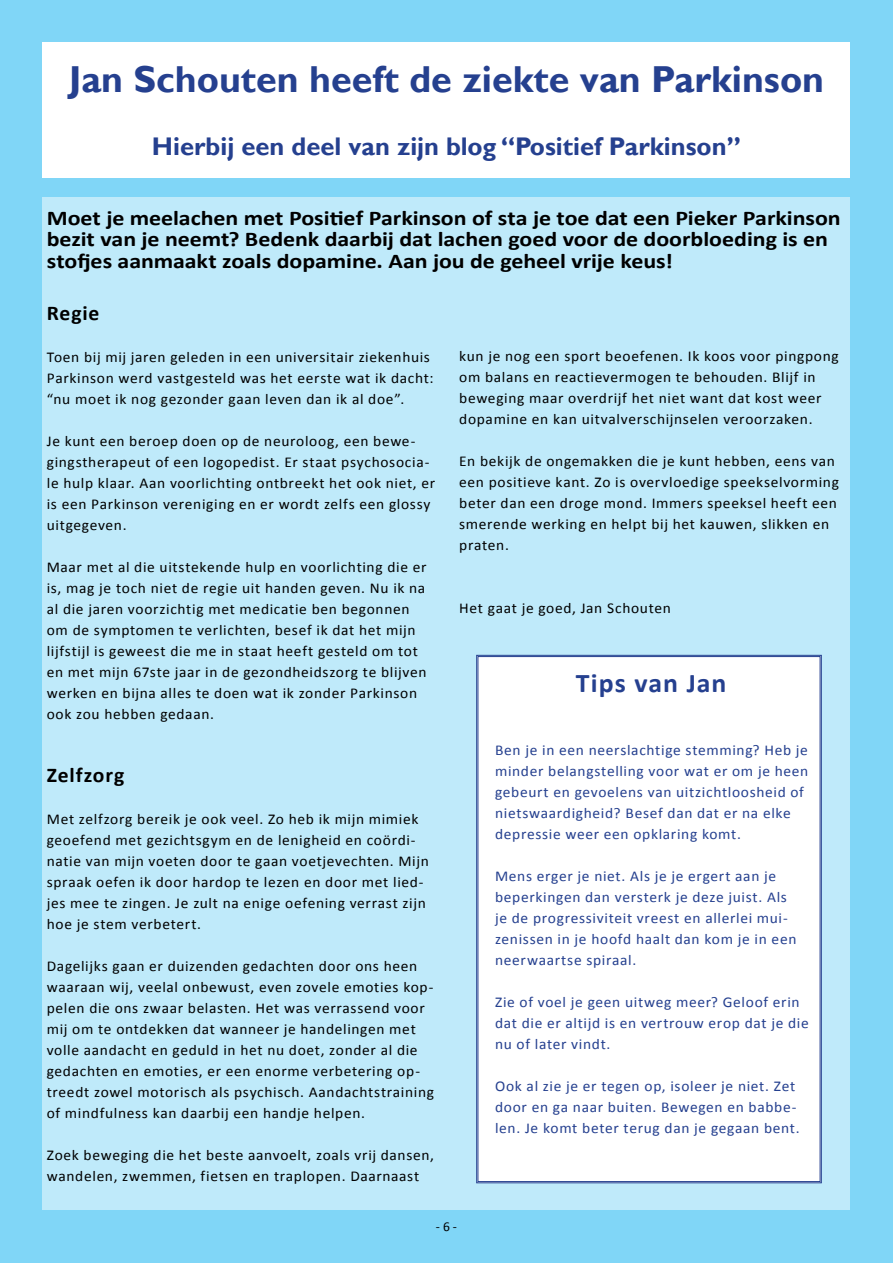
<style>
.page{position:relative;width:893px;height:1263px;background:#80d6f7}
.page>*{position:absolute;margin:0;border:0;box-sizing:border-box;transform-origin:0 0}
.t1{font:700 37.5px "Gill Sans";color:#25408f}
.t2{font:700 27px "Calibri";letter-spacing:.035em;color:#25408f}
.t3{font:700 25.5px "Gill Sans";color:#25408f}
.t4{font:700 21px/21px "Calibri";letter-spacing:-.005em;color:#000;scale:1.14 1}
.t5{font:700 21px "Calibri";letter-spacing:.04em;color:#000}
.t6{font:700 21px "Calibri";letter-spacing:-.005em;color:#000}
.t7{font:15px/21px "Calibri";letter-spacing:.04em;color:#000}
.t8{font:15px/21px "Calibri";letter-spacing:.04em;color:#25408f}
.t9{font:13.5px "Calibri";color:#000}
</style>
<div class="page">
<div style="left:43px;top:198px;width:807px;height:1012px;background:#bfeafa"></div>
<div style="left:43px;top:43px;width:807px;height:135px;background:#fff"></div>
<div style="left:476px;top:655px;width:346px;height:528px;background:#fff"></div>
<h1 class="t1" style="left:69px;top:57px;width:757px">Jan Schouten heeft de ziekte van Parkinson</h1>
<h3 class="t3" style="left:152px;top:131px;width:590px">Hierbij een deel van zijn blog “Positief Parkinson”</h3>
<h3 class="t4" style="left:47px;top:208px;width:698px">Moet je meelachen met Positief Parkinson of sta je toe dat een Pieker Parkinson bezit van je neemt? Bedenk daarbij dat lachen goed voor de doorbloeding is en stofjes aanmaakt zoals dopamine. Aan jou de geheel vrije keus!</h3>
<h3 class="t6" style="left:47px;top:299px;width:54px">Regie</h3>
<p class="t7" style="left:47px;top:346px;width:388px">Toen bij mij jaren geleden in een universitair ziekenhuis<br>Parkinson werd vastgesteld was het eerste wat ik dacht: “nu moet ik nog gezonder gaan leven dan ik al doe”.</p>
<p class="t7" style="left:47px;top:430px;width:390px">Je kunt een beroep doen op de neuroloog, een bewe&shy;gingstherapeut of een logopedist. Er staat psychosocia&shy;le hulp klaar. Aan voorlichting ontbreekt het ook niet, er is een Parkinson vereniging en er wordt zelfs een glossy uitgegeven.</p>
<p class="t7" style="left:47px;top:556px;width:381px">Maar met al die uitstekende hulp en voorlichting die er is, mag je toch niet de regie uit handen geven. Nu ik na al die jaren voorzichtig met medicatie ben begonnen om de symptomen te verlichten, besef ik dat het mijn lijfstijl is geweest die me in staat heeft gesteld om tot en met mijn 67ste jaar in de gezondheidszorg te blijven werken en bijna alles te doen wat ik zonder Parkinson ook zou hebben gedaan.</p>
<p class="t7" style="left:459px;top:346px;width:381px">kun je nog een sport beoefenen. Ik koos voor pingpong om balans en reactievermogen te behouden. Blijf in beweging maar overdrijf het niet want dat kost weer dopamine en kan uitvalverschijnselen veroorzaken.</p>
<p class="t7" style="left:459px;top:451px;width:381px">En bekijk de ongemakken die je kunt hebben, eens van een positieve kant. Zo is overvloedige speekselvorming beter dan een droge mond. Immers speeksel heeft een smerende werking en helpt bij het kauwen, slikken en praten.</p>
<p class="t7" style="left:459px;top:598px;width:213px">Het gaat je goed, Jan Schouten</p>
<h2 class="t2" style="left:576px;top:666px;width:152px">Tips van Jan</h2>
<h3 class="t5" style="left:47px;top:761px;width:79px">Zelfzorg</h3>
<p class="t7" style="left:47px;top:808px;width:384px">Met zelfzorg bereik je ook veel. Zo heb ik mijn mimiek geoefend met gezichtsgym en de lenigheid en coördi&shy;natie van mijn voeten door te gaan voetjevechten. Mijn spraak oefen ik door hardop te lezen en door met lied&shy;jes mee te zingen. Je zult na enige oefening verrast zijn hoe je stem verbetert.</p>
<p class="t7" style="left:47px;top:955px;width:389px">Dagelijks gaan er duizenden gedachten door ons heen waaraan wij, veelal onbewust, even zovele emoties kop&shy;pelen die ons zwaar belasten. Het was verrassend voor mij om te ontdekken dat wanneer je handelingen met volle aandacht en geduld in het nu doet, zonder al die gedachten en emoties, er een enorme verbetering op&shy;treedt zowel motorisch als psychisch. Aandachtstraining of mindfulness kan daarbij een handje helpen.</p>
<p class="t7" style="left:47px;top:1144px;width:389px">Zoek beweging die het beste aanvoelt, zoals vrij dansen, wandelen, zwemmen, fietsen en traplopen. Daarnaast</p>
<p class="t9" style="left:436px;top:1217px;width:23px">- 6 -</p>
<p class="t8" style="left:495px;top:739px;width:315px">Ben je in een neerslachtige stemming? Heb je minder belangstelling voor wat er om je heen gebeurt en gevoelens van uitzichtloosheid of nietswaardigheid? Besef dan dat er na elke depressie weer een opklaring komt.</p>
<p class="t8" style="left:495px;top:865px;width:303px">Mens erger je niet. Als je je ergert aan je beperkingen dan versterk je deze juist. Als je de progressiviteit vreest en allerlei mui&shy;zenissen in je hoofd haalt dan kom je in een neerwaartse spiraal.</p>
<p class="t8" style="left:495px;top:991px;width:315px">Zie of voel je geen uitweg meer? Geloof erin dat die er altijd is en vertrouw erop dat je die nu of later vindt.</p>
<p class="t8" style="left:495px;top:1075px;width:306px">Ook al zie je er tegen op, isoleer je niet. Zet door en ga naar buiten. Bewegen en babbe&shy;len. Je komt beter terug dan je gegaan bent.</p>
</div>
